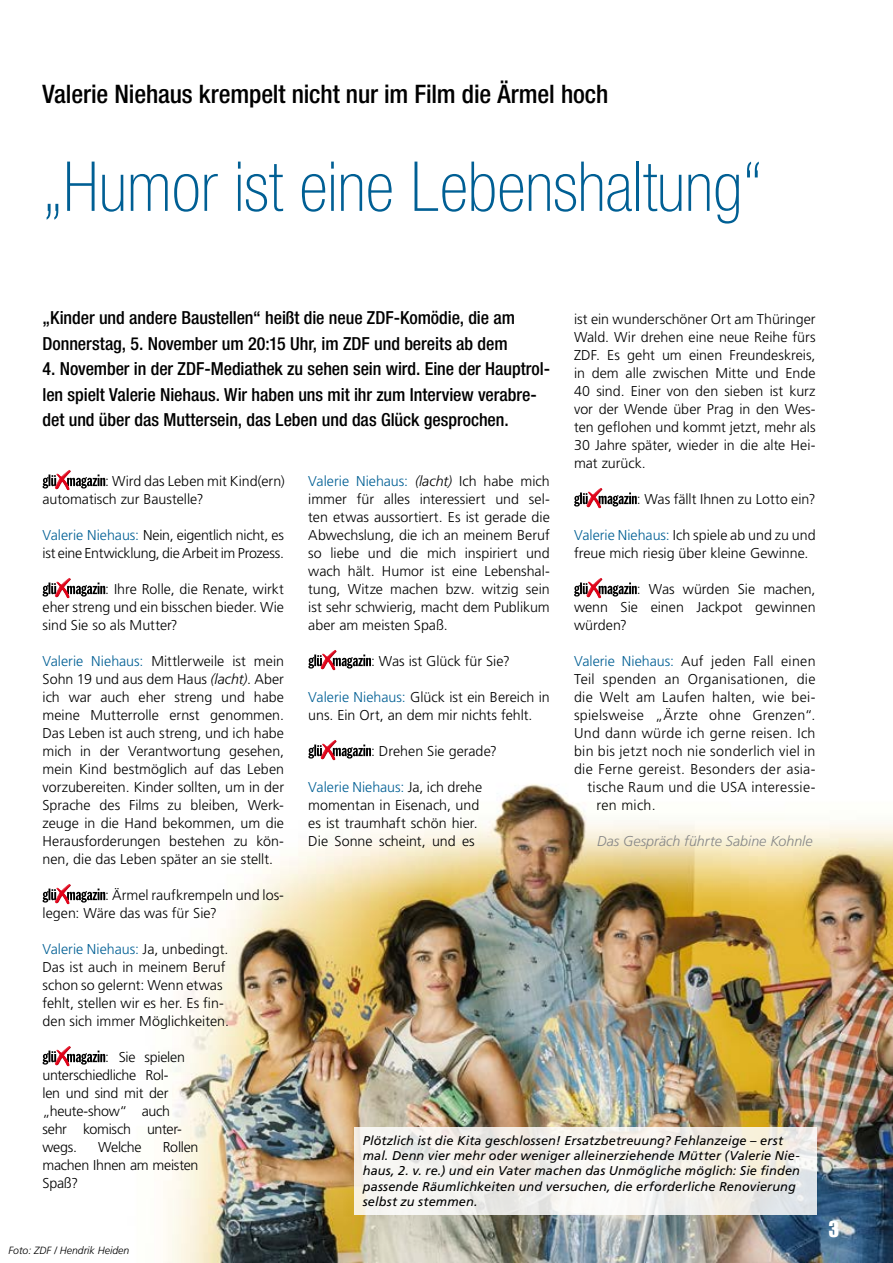
<style>
.page{position:relative;width:893px;height:1263px;background:#fff}
.page>*{position:absolute;margin:0;border:0;box-sizing:border-box;transform-origin:0 0}
.t1{font:100 condensed 69px "Helvetica Neue LT Std";color:#005f94}
.t2{font:500 condensed 25.5px "Helvetica Neue LT Std";letter-spacing:-.005em;color:#000}
.t3{font:22.5px "Impact LT Std";color:#fff}
.t4{font:500 condensed 18px/25.5px "Helvetica Neue LT Std";letter-spacing:-.005em;color:#000}
.t5{font:300 14.25px/18px "Frutiger LT Std";color:#000}
.t6{font:300 14.25px "Frutiger LT Std";letter-spacing:.02em;color:#000}
.t7{font:300 14.25px/18px "Frutiger LT Std";letter-spacing:-.02em;color:#000}
.t8{font:300 14.25px "Frutiger LT Std";letter-spacing:.025em;color:#000}
.t9{font:italic 300 14.25px "Frutiger LT Std";color:#878787}
.t10{font:italic 12.75px/15.3px "Frutiger LT Std";letter-spacing:.01em;color:#000}
.t11{font:italic 300 10.5px "Frutiger LT Std";color:#000}
.s1{color:#005f94}
.s2{font-style:italic}
</style>
<div class="page">
<img style="left:105px;top:784px;width:788px;height:479px">
<svg style="left:43px;top:474px;width:62px;height:15px"></svg>
<div style="left:54px;top:470px;width:18px;height:21px;background:#000;opacity:.75"></div>
<svg style="left:43px;top:582px;width:62px;height:15px"></svg>
<div style="left:54px;top:578px;width:18px;height:21px;background:#000;opacity:.75"></div>
<svg style="left:43px;top:888px;width:62px;height:15px"></svg>
<div style="left:54px;top:884px;width:18px;height:21px;background:#000;opacity:.75"></div>
<svg style="left:43px;top:1050px;width:62px;height:15px"></svg>
<div style="left:54px;top:1046px;width:18px;height:21px;background:#000;opacity:.75"></div>
<svg style="left:308px;top:654px;width:63px;height:15px"></svg>
<div style="left:320px;top:650px;width:18px;height:21px;background:#000;opacity:.75"></div>
<svg style="left:308px;top:744px;width:63px;height:15px"></svg>
<div style="left:320px;top:740px;width:18px;height:21px;background:#000;opacity:.75"></div>
<svg style="left:574px;top:492px;width:63px;height:15px"></svg>
<div style="left:585px;top:488px;width:18px;height:21px;background:#000;opacity:.75"></div>
<svg style="left:574px;top:582px;width:63px;height:15px"></svg>
<div style="left:585px;top:578px;width:18px;height:21px;background:#000;opacity:.75"></div>
<svg style="left:354px;top:1127px;width:462px;height:87px;fill:#f5f1ec"></svg>
<h2 class="t2" style="left:43px;top:79px;width:567px">Valerie Niehaus krempelt nicht nur im Film die Ärmel hoch</h2>
<h1 class="t1" style="left:43px;top:148px;width:722px">„Humor ist eine Lebenshaltung“</h1>
<p class="t4" style="left:43px;top:305px;width:474px">„Kinder und andere Baustellen“ heißt die neue ZDF-Komödie, die am<br>Donnerstag, 5. November um 20:15 Uhr, im ZDF und bereits ab dem</p>
<p class="t4" style="left:43px;top:356px;width:509px">4. November in der ZDF-Mediathek zu sehen sein wird. Eine der Hauptrol&shy;len spielt Valerie Niehaus. Wir haben uns mit ihr zum Interview verabre&shy;det und über das Muttersein, das Leben und das Glück gesprochen.</p>
<p class="t5" style="left:574px;top:310px;width:243px;text-align:justify">ist ein wunderschöner Ort am Thüringer Wald. Wir drehen eine neue Reihe fürs ZDF. Es geht um einen Freundeskreis, in dem alle zwischen Mitte und Ende 40 sind. Einer von den sieben ist kurz vor der Wende über Prag in den Wes&shy;ten geflohen und kommt jetzt, mehr als 30 Jahre später, wieder in die alte Hei&shy;mat zurück.</p>
<p class="t5" style="left:637px;top:490px;width:180px">: Was fällt Ihnen zu Lotto ein?</p>
<p class="t5" style="left:574px;top:526px;width:243px"><span class="s1">Valerie Niehaus:</span> Ich spiele ab und zu und freue mich riesig über kleine Gewinne.</p>
<p class="t5" style="left:574px;top:580px;width:243px;text-align:justify;text-indent:63px">: Was würden Sie machen, wenn Sie einen Jackpot gewinnen würden?</p>
<p class="t5" style="left:574px;top:652px;width:243px"><span class="s1">Valerie Niehaus:</span> Auf jeden Fall einen</p>
<p class="t6" style="left:574px;top:671px;width:243px">Teil spenden an Organisationen, die</p>
<p class="t6" style="left:574px;top:689px;width:243px">die Welt am Laufen halten, wie bei-</p>
<p class="t6" style="left:574px;top:707px;width:243px">spielsweise „Ärzte ohne Grenzen“.</p>
<p class="t6" style="left:574px;top:725px;width:243px">Und dann würde ich gerne reisen. Ich</p>
<p class="t6" style="left:574px;top:743px;width:243px">bin bis jetzt noch nie sonderlich viel in</p>
<p class="t8" style="left:574px;top:761px;width:243px">die Ferne gereist. Besonders der asia-</p>
<p class="t6" style="left:588px;top:779px;width:230px">tische Raum und die USA interessie-</p>
<p class="t5" style="left:597px;top:796px;width:61px">ren mich.</p>
<p class="t9" style="left:597px;top:833px;width:217px">Das Gespräch führte Sabine Kohnle</p>
<p class="t5" style="left:308px;top:472px;width:243px;text-align:justify"><span class="s1">Valerie Niehaus:</span> <span class="s2">(lacht)</span> Ich habe mich immer für alles interessiert und sel&shy;ten etwas aussortiert. Es ist gerade die Abwechslung, die ich an meinem Beruf so liebe und die mich inspiriert und wach hält. Humor ist eine Lebenshal&shy;tung, Witze machen bzw. witzig sein ist sehr schwierig, macht dem Publikum aber am meisten Spaß.</p>
<p class="t5" style="left:371px;top:652px;width:140px">: Was ist Glück für Sie?</p>
<p class="t5" style="left:308px;top:688px;width:243px"><span class="s1">Valerie Niehaus:</span> Glück ist ein Bereich in uns. Ein Ort, an dem mir nichts fehlt.</p>
<p class="t5" style="left:371px;top:742px;width:128px">: Drehen Sie gerade?</p>
<p class="t5" style="left:308px;top:778px;width:175px"><span class="s1">Valerie Niehaus:</span> Ja, ich drehe momentan in Eisenach, und es ist traumhaft schön hier.<br>Die Sonne scheint, und es</p>
<p class="t5" style="left:43px;top:472px;width:244px;text-indent:63px">: Wird das Leben mit Kind(ern) automatisch zur Baustelle?</p>
<p class="t7" style="left:43px;top:526px;width:243px"><span class="s1">Valerie Niehaus:</span> Nein, eigentlich nicht, es ist eine Entwicklung, die Arbeit im Prozess.</p>
<p class="t5" style="left:43px;top:580px;width:243px;text-align:justify;text-indent:63px">: Ihre Rolle, die Renate, wirkt eher streng und ein bisschen bieder. Wie sind Sie so als Mutter?</p>
<p class="t5" style="left:43px;top:652px;width:243px;text-align:justify"><span class="s1">Valerie Niehaus:</span> Mittlerweile ist mein Sohn 19 und aus dem Haus <span class="s2">(lacht)</span>. Aber ich war auch eher streng und habe meine Mutterrolle ernst genommen.<br>Das Leben ist auch streng, und ich habe mich in der Verantwortung gesehen, mein Kind bestmöglich auf das Leben vorzubereiten. Kinder sollten, um in der Sprache des Films zu bleiben, Werk&shy;zeuge in die Hand bekommen, um die Herausforderungen bestehen zu kön&shy;nen, die das Leben später an sie stellt.</p>
<p class="t5" style="left:43px;top:886px;width:243px;text-indent:63px">: Ärmel raufkrempeln und los&shy;legen: Wäre das was für Sie?</p>
<p class="t5" style="left:43px;top:940px;width:188px"><span class="s1">Valerie Niehaus:</span> Ja, unbedingt.<br>Das ist auch in meinem Beruf schon so gelernt: Wenn etwas fehlt, stellen wir es her. Es fin&shy;den sich immer Möglichkeiten.</p>
<p class="t7" style="left:43px;top:1048px;width:144px;text-indent:63px">: Sie spielen unterschiedliche Rol&shy;len und sind mit der „heute-show“ auch sehr komisch unter&shy;wegs.</p>
<p class="t10" style="left:363px;top:1133px;width:439px">Plötzlich ist die Kita geschlossen! Ersatzbetreuung? Fehlanzeige – erst mal. Denn vier mehr oder weniger alleinerziehende Mütter (Valerie Nie&shy;haus, 2. v. re.) und ein Vater machen das Unmögliche möglich: Sie finden passende Räumlichkeiten und versuchen, die erforderliche Renovierung selbst zu stemmen.</p>
<p class="t5" style="left:43px;top:1138px;width:158px;text-align:justify;text-indent:120px">Rollen machen Ihnen am meisten Spaß?</p>
<p class="t5" style="left:98px;top:1138px;width:45px">Welche</p>
<p class="t11" style="left:9px;top:1245px;width:122px">Foto: ZDF / Hendrik Heiden</p>
<h3 class="t3" style="left:829px;top:1216px;width:12px">3</h3>
</div>
